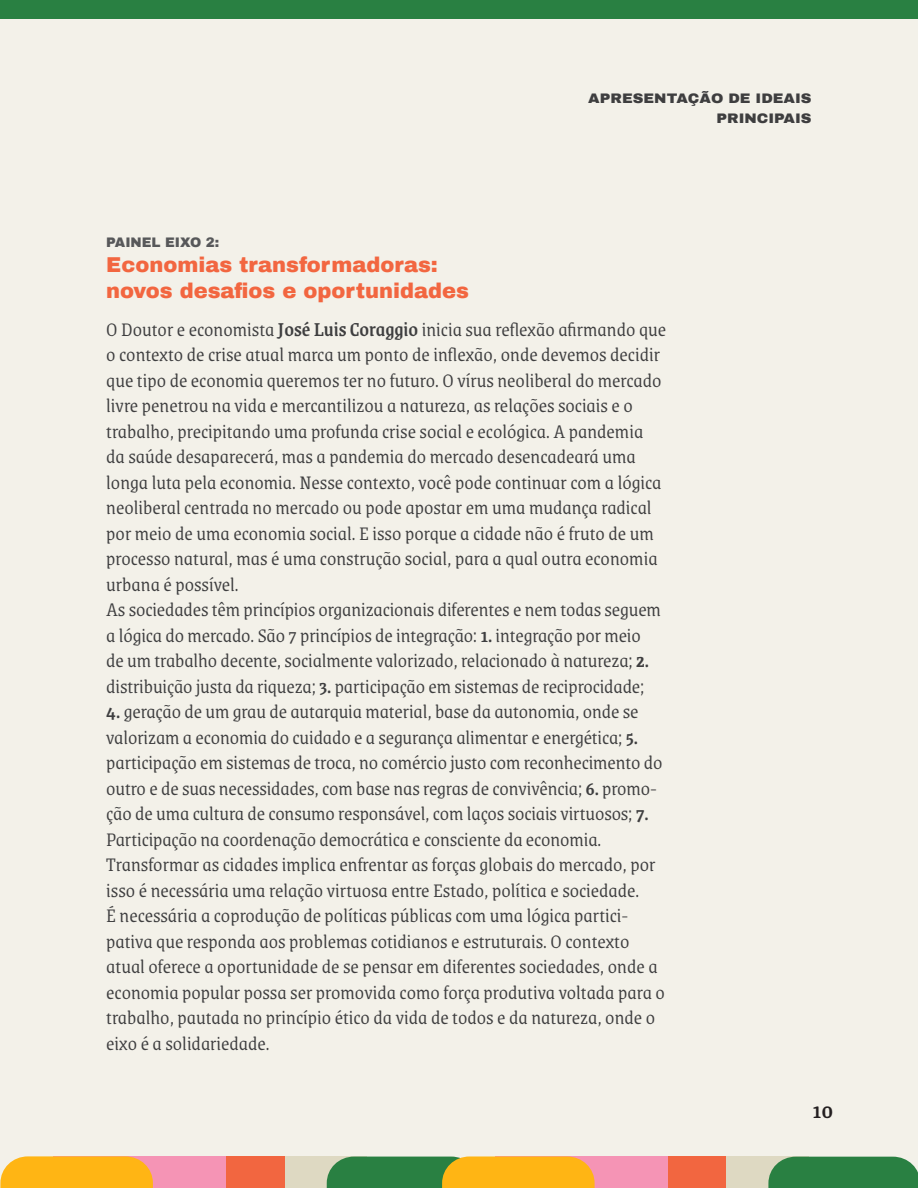
<style>
.page{position:relative;width:918px;height:1188px;background:#fff}
.page>*{position:absolute;margin:0;border:0;box-sizing:border-box;transform-origin:0 0}
.t1{font:500 24px "Grenze";color:#231f20}
.t2{font:300 21px/25.5px "Grenze";color:#3e3e3f}
.t3{font:900 21px "Archivo";color:#f26640}
.t4{font:900 13.5px/19.5px "Archivo";color:#3e3e3f;text-align:right;scale:1.1 1}
.t5{font:900 13.5px "Archivo";color:#57585a}
.s1{font-weight:500}
</style>
<div class="page">
<div style="left:0;top:0;width:918px;height:1187px;background:#f3f1e9"></div>
<div style="left:110px;top:1157px;width:257px;height:31px;background:#ded9c2"></div>
<div style="left:112px;top:1157px;width:172px;height:31px;background:#f26640"></div>
<div style="left:53px;top:1157px;width:172px;height:31px;background:#f594b5"></div>
<svg style="left:1px;top:1156px;width:152px;height:32px;background:#feb521"></svg>
<div style="left:552px;top:1157px;width:257px;height:31px;background:#ded9c2"></div>
<div style="left:768px;top:1157px;width:150px;height:31px;background:#298042"></div>
<div style="left:554px;top:1157px;width:172px;height:31px;background:#f26640"></div>
<div style="left:495px;top:1157px;width:172px;height:31px;background:#f594b5"></div>
<svg style="left:327px;top:1156px;width:268px;height:32px;background:#a39f30"></svg>
<div style="left:0;top:0;width:918px;height:18px;background:#298042"></div>
<p class="t4" style="left:588px;top:89px;width:205px">APRESENTAÇÃO DE IDEAIS<br>PRINCIPAIS</p>
<p class="t5" style="left:106px;top:234px;width:115px">PAINEL EIXO 2:</p>
<p class="t3" style="left:106px;top:252px;width:333px">Economias transformadoras:</p>
<p class="t3" style="left:106px;top:277px;width:364px">novos desafios e oportunidades</p>
<p class="t2" style="left:106px;top:315px;width:561px">O Doutor e economista <span class="s1">José Luis Coraggio</span> inicia sua reflexão afirmando que o contexto de crise atual marca um ponto de inflexão, onde devemos decidir que tipo de economia queremos ter no futuro. O vírus neoliberal do mercado livre penetrou na vida e mercantilizou a natureza, as relações sociais e o trabalho, precipitando uma profunda crise social e ecológica. A pandemia da saúde desaparecerá, mas a pandemia do mercado desencadeará uma longa luta pela economia. Nesse contexto, você pode continuar com a lógica neoliberal centrada no mercado ou pode apostar em uma mudança radical por meio de uma economia social. E isso porque a cidade não é fruto de um processo natural, mas é uma construção social, para a qual outra economia urbana é possível.</p>
<p class="t2" style="left:106px;top:596px;width:556px">As sociedades têm princípios organizacionais diferentes e nem todas seguem a lógica do mercado. São 7 princípios de integração: <span class="s1">1.</span> integração por meio de um trabalho decente, socialmente valorizado, relacionado à natureza; <span class="s1">2. </span>distribuição justa da riqueza; <span class="s1">3.</span> participação em sistemas de reciprocidade;</p>
<p class="t2" style="left:106px;top:698px;width:558px"><span class="s1">4.</span> geração de um grau de autarquia material, base da autonomia, onde se valorizam a economia do cuidado e a segurança alimentar e energética; <span class="s1">5. </span>participação em sistemas de troca, no comércio justo com reconhecimento do outro e de suas necessidades, com base nas regras de convivência; <span class="s1">6.</span> promo&shy;ção de uma cultura de consumo responsável, com laços sociais virtuosos; <span class="s1">7.<br></span>Participação na coordenação democrática e consciente da economia.</p>
<p class="t2" style="left:106px;top:851px;width:560px">Transformar as cidades implica enfrentar as forças globais do mercado, por isso é necessária uma relação virtuosa entre Estado, política e sociedade.<br>É necessária a coprodução de políticas públicas com uma lógica partici&shy;pativa que responda aos problemas cotidianos e estruturais. O contexto atual oferece a oportunidade de se pensar em diferentes sociedades, onde a economia popular possa ser promovida como força produtiva voltada para o trabalho, pautada no princípio ético da vida de todos e da natureza, onde o eixo é a solidariedade.</p>
<p class="t1" style="left:812px;top:1093px;width:22px">10</p>
</div>
